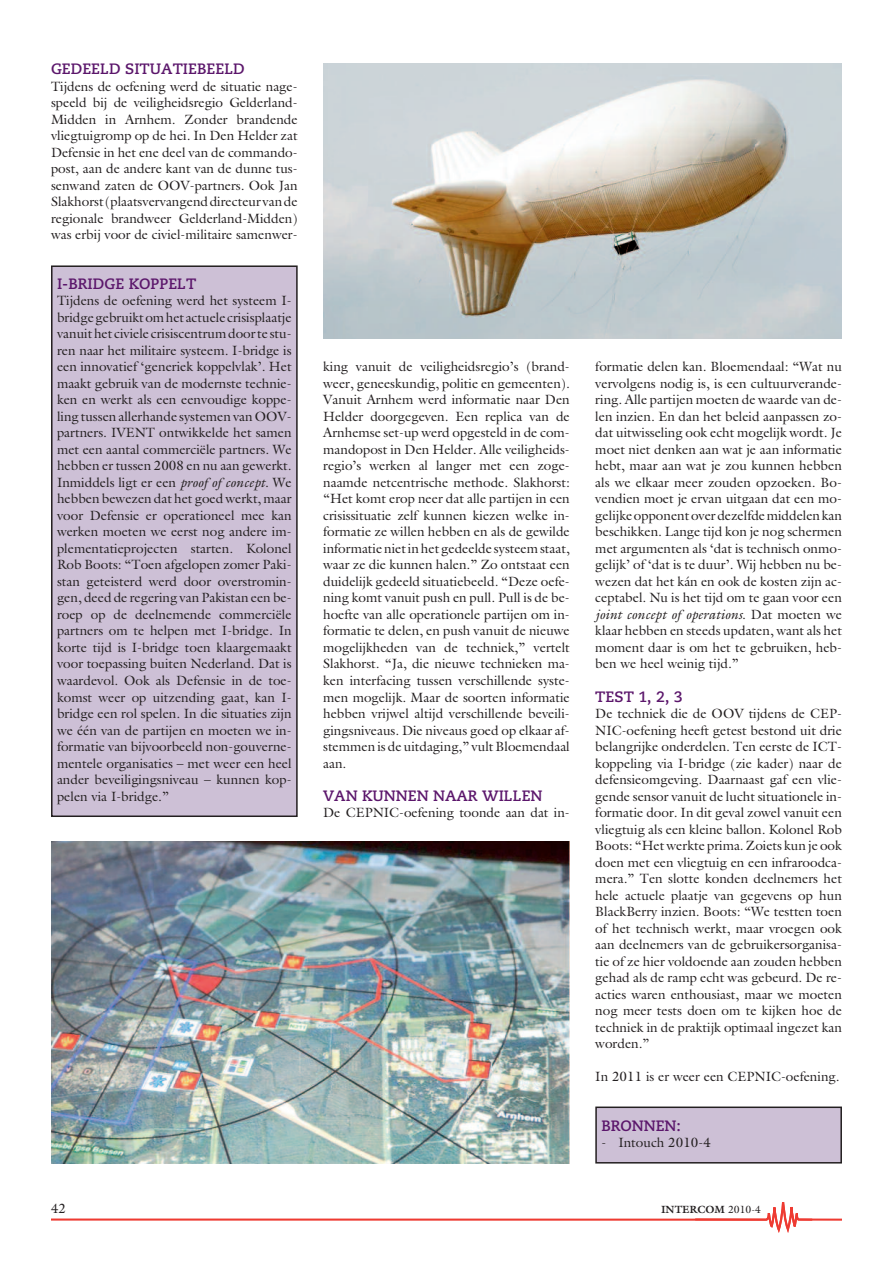
<style>
.page{position:relative;width:893px;height:1263px;background:#fff}
.page>*{position:absolute;margin:0;border:0;box-sizing:border-box;transform-origin:0 0}
.t1{font:700 15px "Caecilia";color:#5b166b}
.t2{font:13.5px/16.5px "Galliard";color:#231f20;text-align:justify}
.t3{font:700 10.5px "Galliard";color:#231f20}
.s1{font-style:italic}
.s2{font-weight:400}
</style>
<div class="page">
<div style="left:596px;top:1107px;width:245px;height:56px;background:#cdc0d6"></div>
<div style="left:595px;top:1106px;width:247px;height:57px;border:2px solid #231f20"></div>
<img style="left:52px;top:841px;width:517px;height:322px">
<img style="left:323px;top:64px;width:519px;height:274px">
<div style="left:52px;top:266px;width:245px;height:550px;background:#cdc0d6"></div>
<div style="left:51px;top:265px;width:247px;height:552px;border:2px solid #231f20"></div>
<svg style="left:51px;top:1202px;width:791px;height:31px"></svg>
<p class="t1" style="left:51px;top:63px;width:195px">GEDEELD SITUATIEBEELD</p>
<p class="t2" style="left:51px;top:78px;width:248px">Tijdens de oefening werd de situatie nage&shy;speeld bij de veiligheidsregio Gelderland-Midden in Arnhem. Zonder brandende vliegtuigromp op de hei. In Den Helder zat Defensie in het ene deel van de commando&shy;post, aan de andere kant van de dunne tus&shy;senwand zaten de OOV-partners. Ook Jan Slakhorst(plaatsvervangenddirecteur vande regionale brandweer Gelderland-Midden) was erbij voor de civiel-militaire samenwer-</p>
<p class="t1" style="left:57px;top:277px;width:141px">I-BRIDGE KOPPELT</p>
<p class="t2" style="left:57px;top:293px;width:236px">Tijdens de oefening werd het systeem I&shy;bridgegebruiktomhet actuelecrisisplaatje vanuithet civiele crisiscentrumdoorte stu&shy;ren naar het militaire systeem. I-bridge is een innovatief ‘generiek koppelvlak’. Het maakt gebruik van de modernste technie&shy;ken en werkt als een eenvoudige koppe&shy;ling tussen allerhande systemen van OOV&shy;partners. IVENT ontwikkelde het samen met een aantal commerciële partners. We hebben er tussen 2008 en nu aan gewerkt.<br>Inmiddels ligt er een <span class="s1">proof of concept</span>. We hebben bewezen dat het goed werkt, maar voor Defensie er operationeel mee kan werken moeten we eerst nog andere im&shy;plementatieprojecten starten. Kolonel Rob Boots: “Toen afgelopen zomer Paki&shy;stan geteisterd werd door overstromin&shy;gen, deed de regering van Pakistan een be&shy;roep op de deelnemende commerciële partners om te helpen met I-bridge. In korte tijd is I-bridge toen klaargemaakt voor toepassing buiten Nederland. Dat is waardevol. Ook als Defensie in de toe&shy;komst weer op uitzending gaat, kan I&shy;bridge een rol spelen. In die situaties zijn we één van de partijen en moeten we in&shy;formatie van bijvoorbeeld non-gouverne&shy;mentele organisaties – met weer een heel ander beveiligingsniveau – kunnen kop&shy;pelen via I-bridge.”</p>
<p class="t2" style="left:323px;top:359px;width:248px">king vanuit de veiligheidsregio’s (brand&shy;weer, geneeskundig, politie en gemeenten).<br>Vanuit Arnhem werd informatie naar Den Helder doorgegeven. Een replica van de Arnhemse set-up werd opgesteld in de com&shy;mandopost in Den Helder. Alle veiligheids&shy;regio’s werken al langer met een zoge&shy;naamde netcentrische methode. Slakhorst: “Het komt erop neer dat alle partijen in een crisissituatie zelf kunnen kiezen welke in&shy;formatie ze willen hebben en als de gewilde informatie nietin het gedeelde systeem staat, waar ze die kunnen halen.” Zo ontstaat een duidelijk gedeeld situatiebeeld. “Deze oefe&shy;ning komt vanuit push en pull. Pull is de be&shy;hoefte van alle operationele partijen om in&shy;formatie te delen, en push vanuit de nieuwe mogelijkheden van de techniek,” vertelt Slakhorst. “Ja, die nieuwe technieken ma&shy;ken interfacing tussen verschillende syste&shy;men mogelijk. Maar de soorten informatie hebben vrijwel altijd verschillende beveili&shy;gingsniveaus. Die niveaus goed op elkaar af&shy;stemmen is de uitdaging,” vult Bloemendaal aan.</p>
<p class="t1" style="left:323px;top:789px;width:221px">VAN KUNNEN NAAR WILLEN</p>
<p class="t2" style="left:323px;top:804px;width:248px">De CEPNIC-oefening toonde aan dat in-</p>
<p class="t2" style="left:595px;top:359px;width:248px">formatie delen kan. Bloemendaal: “Wat nu vervolgens nodig is, is een cultuurverande&shy;ring. Alle partijen moeten de waarde van de&shy;len inzien. En dan het beleid aanpassen zo&shy;dat uitwisseling ook echt mogelijk wordt. Je moet niet denken aan wat je aan informatie hebt, maar aan wat je zou kunnen hebben als we elkaar meer zouden opzoeken. Bo&shy;vendien moet je ervan uitgaan dat een mo&shy;gelijkeopponentoverdezelfdemiddelenkan beschikken. Lange tijd kon je nog schermen met argumenten als ‘dat is technisch onmo&shy;gelijk’ of ‘dat is te duur’. Wij hebben nu be&shy;wezen dat het kán en ook de kosten zijn ac&shy;ceptabel. Nu is het tijd om te gaan voor een <span class="s1">joint concept of operations</span>. Dat moeten we klaar hebben en steeds updaten, want als het moment daar is om het te gebruiken, heb&shy;ben we heel weinig tijd.”</p>
<p class="t1" style="left:595px;top:690px;width:89px">TEST 1, 2, 3</p>
<p class="t2" style="left:595px;top:705px;width:248px">De techniek die de OOV tijdens de CEP-NIC-oefening heeft getest bestond uit drie belangrijke onderdelen. Ten eerste de ICT&shy;koppeling via I-bridge (zie kader) naar de defensieomgeving. Daarnaast gaf een vlie&shy;gende sensor vanuit de lucht situationele in&shy;formatie door. In dit geval zowel vanuit een vliegtuig als een kleine ballon. Kolonel Rob Boots: “Het werkte prima. Zoiets kun je ook doen met een vliegtuig en een infraroodca&shy;mera.” Ten slotte konden deelnemers het hele actuele plaatje van gegevens op hun BlackBerry inzien. Boots: “We testten toen of het technisch werkt, maar vroegen ook aan deelnemers van de gebruikersorganisa&shy;tie of ze hier voldoende aan zouden hebben gehad als de ramp echt was gebeurd. De re&shy;acties waren enthousiast, maar we moeten nog meer tests doen om te kijken hoe de techniek in de praktijk optimaal ingezet kan worden.”</p>
<p class="t2" style="left:595px;top:1068px;width:246px">In 2011 is er weer een CEPNIC-oefening.</p>
<p class="t1" style="left:601px;top:1119px;width:81px">BRONNEN:</p>
<p class="t2" style="left:601px;top:1134px;width:111px">- Intouch 2010-4</p>
<p class="t2" style="left:51px;top:1200px;width:17px">42</p>
<p class="t3" style="left:661px;top:1203px;width:102px">INTERCOM <span class="s2">2010-4</span></p>
</div>
